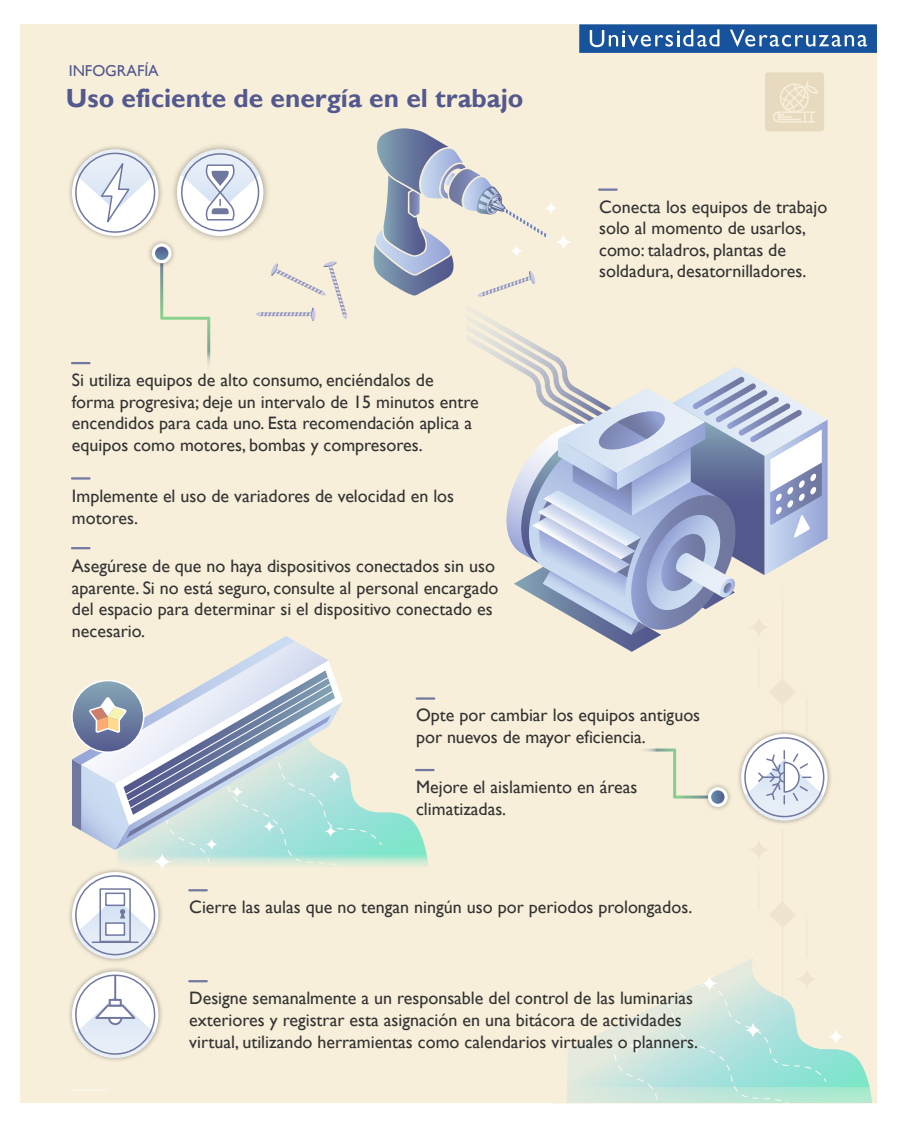
<style>
.page{position:relative;width:900px;height:1125px;background:#fff}
.page>*{position:absolute;margin:0;border:0;box-sizing:border-box;transform-origin:0 0}
.t1{font:700 26.25px "Gill Sans";color:#53588d}
.t2{font:18px/21.6px "Gill Sans";color:#333}
.t3{font:15.75px "Gill Sans";color:#53588d}
</style>
<div class="page">
<div style="left:21px;top:24px;width:856px;height:1079px;background:#f7efda"></div>
<img style="left:69px;top:146px;width:93px;height:93px">
<svg style="left:72px;top:149px;width:86px;height:87px"></svg>
<svg style="left:76px;top:149px;width:79px;height:79px;background:#e6e9ed"></svg>
<img style="left:173px;top:145px;width:95px;height:95px">
<svg style="left:177px;top:149px;width:86px;height:87px"></svg>
<svg style="left:181px;top:149px;width:79px;height:73px;background:#dfe2e9"></svg>
<div style="left:181px;top:153px;width:78px;height:78px;border:2px solid #7078a0;border-radius:50%"></div>
<svg style="left:383px;top:769px;width:46px;height:87px"></svg>
<svg style="left:383px;top:856px;width:45px;height:11px"></svg>
<hr style="left:806px;top:913px;width:1px;height:52px;background:#efe5ce">
<div style="left:802px;top:955px;width:10px;height:19px;background:#f7efda"></div>
<div style="left:802px;top:903px;width:10px;height:19px;background:#f7efda"></div>
<hr style="left:758px;top:864px;width:1px;height:53px;background:#efe5ce">
<div style="left:754px;top:906px;width:10px;height:20px;background:#f7efda"></div>
<div style="left:754px;top:855px;width:10px;height:19px;background:#f7efda"></div>
<svg style="left:770px;top:902px;width:25px;height:25px"></svg>
<hr style="left:782px;top:804px;width:1px;height:221px;background:#efe5ce">
<div style="left:775px;top:778px;width:15px;height:51px;background:#f7efda"></div>
<hr style="left:806px;top:690px;width:1px;height:52px;background:#efe5ce">
<div style="left:802px;top:680px;width:10px;height:20px;background:#f7efda"></div>
<hr style="left:758px;top:642px;width:1px;height:52px;background:#efe5ce">
<div style="left:754px;top:684px;width:10px;height:19px;background:#f7efda"></div>
<svg style="left:770px;top:680px;width:25px;height:24px"></svg>
<hr style="left:782px;top:581px;width:1px;height:222px;background:#efe5ce">
<img style="left:69px;top:901px;width:93px;height:160px">
<svg style="left:72px;top:971px;width:86px;height:87px;background:#f0f1f4"></svg>
<svg style="left:76px;top:997px;width:79px;height:61px;background:#e3e7ec"></svg>
<svg style="left:109px;top:999px;width:13px;height:8px"></svg>
<hr style="left:114px;top:976px;width:2px;height:24px;background:#7078a0">
<svg style="left:699px;top:958px;width:115px;height:27px"></svg>
<svg style="left:701px;top:975px;width:17px;height:17px"></svg>
<svg style="left:552px;top:985px;width:325px;height:119px"></svg>
<img style="left:738px;top:731px;width:93px;height:93px">
<svg style="left:741px;top:734px;width:87px;height:86px"></svg>
<svg style="left:745px;top:751px;width:79px;height:69px;background:#e0e3ea"></svg>
<svg style="left:467px;top:313px;width:361px;height:339px"></svg>
<svg style="left:256px;top:261px;width:91px;height:60px"></svg>
<svg style="left:373px;top:128px;width:178px;height:169px"></svg>
<svg style="left:544px;top:201px;width:14px;height:14px"></svg>
<svg style="left:510px;top:244px;width:14px;height:14px"></svg>
<svg style="left:554px;top:233px;width:18px;height:18px"></svg>
<svg style="left:599px;top:189px;width:18px;height:2px"></svg>
<svg style="left:72px;top:362px;width:18px;height:2px"></svg>
<hr style="left:72px;top:477px;width:18px;height:3px;background:#7078a0">
<svg style="left:72px;top:547px;width:18px;height:2px"></svg>
<hr style="left:417px;top:697px;width:17px;height:3px;background:#7078a0">
<svg style="left:416px;top:769px;width:18px;height:2px"></svg>
<svg style="left:72px;top:636px;width:311px;height:323px"></svg>
<svg style="left:189px;top:980px;width:18px;height:2px"></svg>
<svg style="left:656px;top:749px;width:45px;height:50px"></svg>
<svg style="left:644px;top:748px;width:12px;height:4px"></svg>
<img style="left:701px;top:784px;width:30px;height:26px">
<div style="left:708px;top:787px;width:20px;height:20px;background:#fff;border-radius:50%"></div>
<svg style="left:711px;top:790px;width:14px;height:14px"></svg>
<img style="left:145px;top:237px;width:33px;height:27px">
<svg style="left:152px;top:243px;width:20px;height:20px"></svg>
<svg style="left:155px;top:247px;width:55px;height:119px"></svg>
<div style="left:765px;top:72px;width:59px;height:59px;background:#e8dabf;border-radius:3px"></div>
<svg style="left:773px;top:81px;width:45px;height:42px"></svg>
<div style="left:579px;top:24px;width:298px;height:29px;background:#17529c"></div>
<svg style="left:590px;top:29px;width:129px;height:18px"></svg>
<svg style="left:730px;top:30px;width:137px;height:17px"></svg>
<p class="t3" style="left:69px;top:62px;width:92px">INFOGRAFÍA</p>
<p class="t1" style="left:66px;top:82px;width:459px">Uso eficiente de energía en el trabajo</p>
<p class="t2" style="left:72px;top:370px;width:408px">Si utiliza equipos de alto consumo, enciéndalos de forma progresiva; deje un intervalo de 15 minutos entre encendidos para cada uno. Esta recomendación aplica a equipos como motores, bombas y compresores.</p>
<p class="t2" style="left:72px;top:486px;width:384px">Implemente el uso de variadores de velocidad en los motores.</p>
<p class="t2" style="left:72px;top:556px;width:428px">Asegúrese de que no haya dispositivos conectados sin uso aparente. Si no está seguro, consulte al personal encargado del espacio para determinar si el dispositivo conectado es necesario.</p>
<p class="t2" style="left:599px;top:196px;width:230px">Conecta los equipos de trabajo solo al momento de usarlos, como: taladros, plantas de soldadura, desatornilladores.</p>
<p class="t2" style="left:416px;top:705px;width:286px">Opte por cambiar los equipos antiguos por nuevos de mayor eficiencia.</p>
<p class="t2" style="left:416px;top:776px;width:223px">Mejore el aislamiento en áreas climatizadas.</p>
<p class="t2" style="left:189px;top:897px;width:505px">Cierre las aulas que no tengan ningún uso por periodos prolongados.</p>
<p class="t2" style="left:189px;top:988px;width:510px">Designe semanalmente a un responsable del control de las luminarias exteriores y registrar esta asignación en una bitácora de actividades virtual, utilizando herramientas como calendarios virtuales o planners.</p>
</div>
